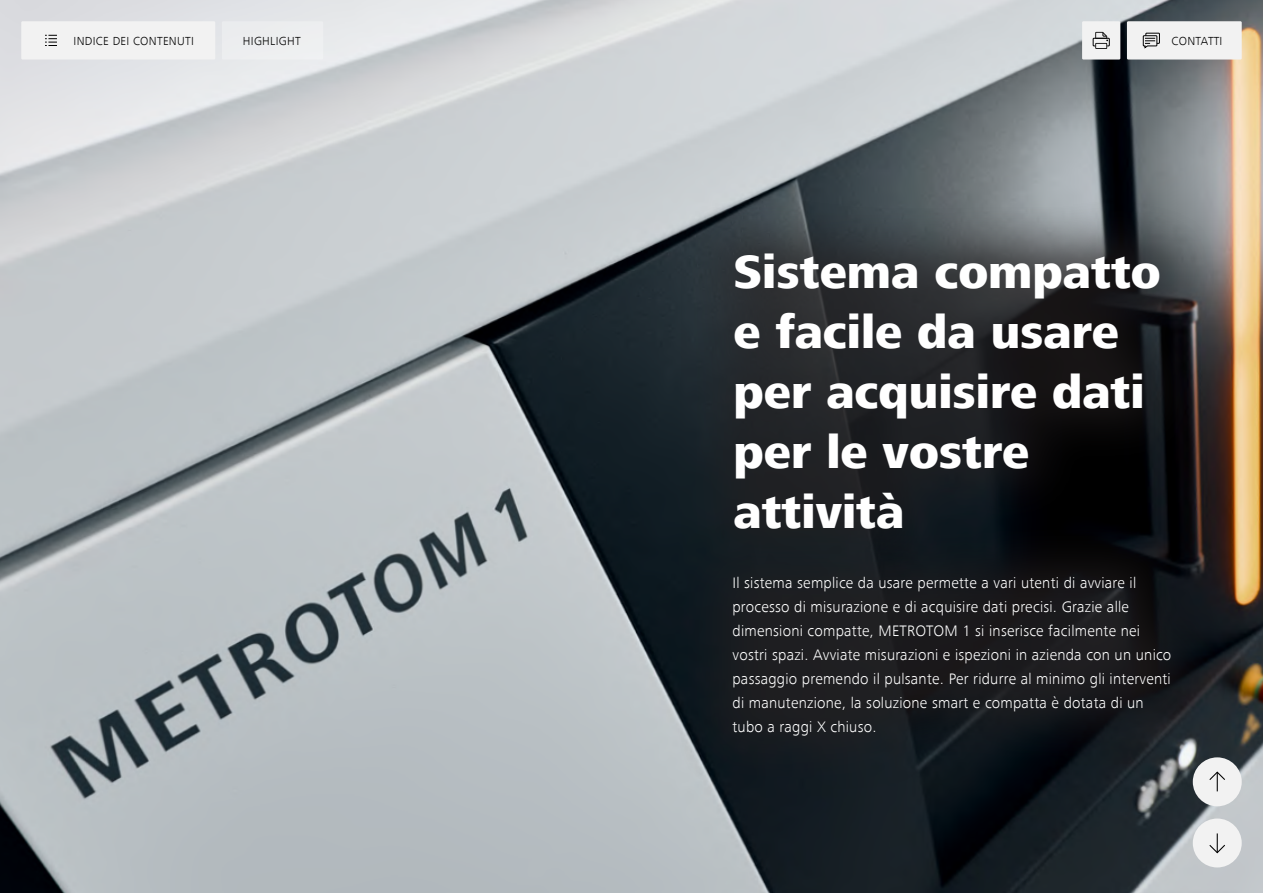
<style>
.page{position:relative;width:1263px;height:893px;background:#fff}
.page>*{position:absolute;margin:0;border:0;box-sizing:border-box;transform-origin:0 0}
.t1{font:800 48px/60px "ZEISS Frutiger Next W1 G";color:#fff}
.t2{font:300 15.6px/24px "ZEISS Frutiger Next W1 G";letter-spacing:.015em;color:#fff}
.t3{font:300 12px "ZEISS Frutiger Next W1 G";letter-spacing:.025em;color:#000}
</style>
<div class="page">
<img style="left:0;top:0;width:1263px;height:893px">
<div style="left:677px;top:196px;width:540px;height:392px;background:#242021;opacity:.75"></div>
<div style="left:674px;top:518px;width:555px;height:274px;background:#242021;opacity:.75"></div>
<div style="left:1193px;top:757px;width:49px;height:49px;background:#f2f2f2;border-radius:50%"></div>
<div style="left:1193px;top:818px;width:49px;height:49px;background:#f2f2f2;border-radius:50%"></div>
<svg style="left:1209px;top:771px;width:16px;height:20px"></svg>
<svg style="left:1209px;top:833px;width:16px;height:21px"></svg>
<div style="left:222px;top:21px;width:101px;height:39px;background:#edeef0"></div>
<div style="left:1082px;top:21px;width:38px;height:39px;background:#f2f2f2"></div>
<div style="left:1093px;top:38px;width:17px;height:8px;border:1px solid #000"></div>
<svg style="left:1095px;top:32px;width:13px;height:17px"></svg>
<div style="left:21px;top:21px;width:194px;height:39px;background:#f2f2f2"></div>
<svg style="left:45px;top:35px;width:12px;height:11px"></svg>
<div style="left:1127px;top:21px;width:115px;height:39px;background:#f2f2f2"></div>
<svg style="left:1143px;top:32px;width:17px;height:17px"></svg>
<p class="t3" style="left:74px;top:34px;width:122px">INDICE DEI CONTENUTI</p>
<p class="t3" style="left:243px;top:34px;width:59px">HIGHLIGHT</p>
<p class="t3" style="left:1171px;top:34px;width:52px">CONTATTI</p>
<h1 class="t1" style="left:733px;top:244px;width:429px">Sistema compatto e facile da usare per acquisire dati per le vostre attività</h1>
<p class="t2" style="left:732px;top:571px;width:440px">Il sistema semplice da usare permette a vari utenti di avviare il processo di misurazione e di acquisire dati precisi. Grazie alle -dimensioni compatte, METROTOM 1 si inserisce facilmente nei vostri spazi. Avviate misurazioni e ispezioni in azienda con un unico passaggio premendo il pulsante. Per ridurre al minimo gli interventi di manutenzione, la soluzione smart e compatta è dotata di un tubo a raggi X chiuso.</p>
</div>
